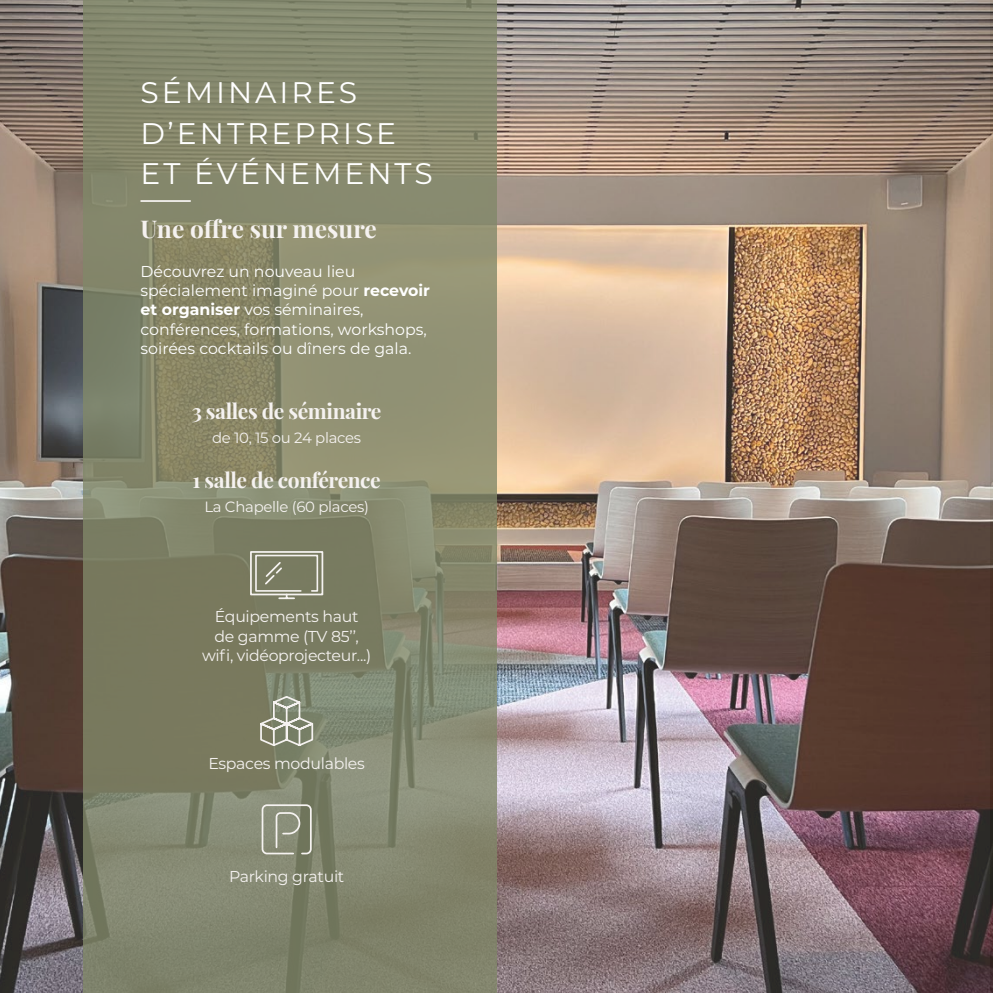
<style>
.page{position:relative;width:993px;height:993px;background:#fff}
.page>*{position:absolute;margin:0;border:0;box-sizing:border-box;transform-origin:0 0}
.t1{font:29.75px/40.2px "Montserrat";letter-spacing:.1em;color:#fff}
.t2{font:700 24.5px "Playfair Display";color:#f5f2f0}
.t3{font:700 21px "Playfair Display";letter-spacing:-.02em;color:#f5f2f0}
.t4{font:15.75px/19.2px "Montserrat";color:#fff}
.t5{font:15.75px/19.2px "Montserrat";letter-spacing:-.02em;color:#f5f2f0;text-align:center}
.t6{font:14.88px "Montserrat";letter-spacing:-.02em;color:#f5f2f0}
.s1{font-weight:700}
</style>
<div class="page">
<img style="left:0;top:0;width:992px;height:992px">
<svg style="left:83px;top:0;width:413px;height:992px;background:#85876c"></svg>
<hr style="left:140px;top:200px;width:51px;height:2px;background:#f5f2f0">
<div style="left:250px;top:551px;width:73px;height:44px;border:2px solid #f5f2f0"></div>
<svg style="left:254px;top:553px;width:65px;height:47px;background:#8d8f78"></svg>
<svg style="left:261px;top:803px;width:51px;height:52px;background:#969986"></svg>
<svg style="left:259px;top:694px;width:55px;height:53px;background:#959985"></svg>
<h1 class="t1" style="left:140px;top:71px;width:293px">SÉMINAIRES<br>D’ENTREPRISE<br>ET ÉVÉNEMENTS</h1>
<h2 class="t2" style="left:140px;top:210px;width:238px">Une offre sur mesure</h2>
<p class="t4" style="left:140px;top:261px;width:291px">Découvrez un nouveau lieu spécialement imaginé pour <span class="s1">recevoir et organiser</span> vos séminaires, conférences, formations, workshops, soirées cocktails ou dîners de gala.</p>
<h3 class="t3" style="left:192px;top:394px;width:191px">3 salles de séminaire</h3>
<p class="t6" style="left:212px;top:427px;width:150px">de 10, 15 ou 24 places</p>
<h3 class="t3" style="left:192px;top:463px;width:190px">1 salle de conférence</h3>
<p class="t6" style="left:204px;top:496px;width:166px">La Chapelle (60 places)</p>
<p class="t5" style="left:202px;top:606px;width:170px">Équipements haut<br>de gamme (TV 85’’, wifi, vidéoprojecteur...)</p>
<p class="t5" style="left:208px;top:753px;width:158px">Espaces modulables</p>
<p class="t5" style="left:229px;top:865px;width:117px">Parking gratuit</p>
</div>
